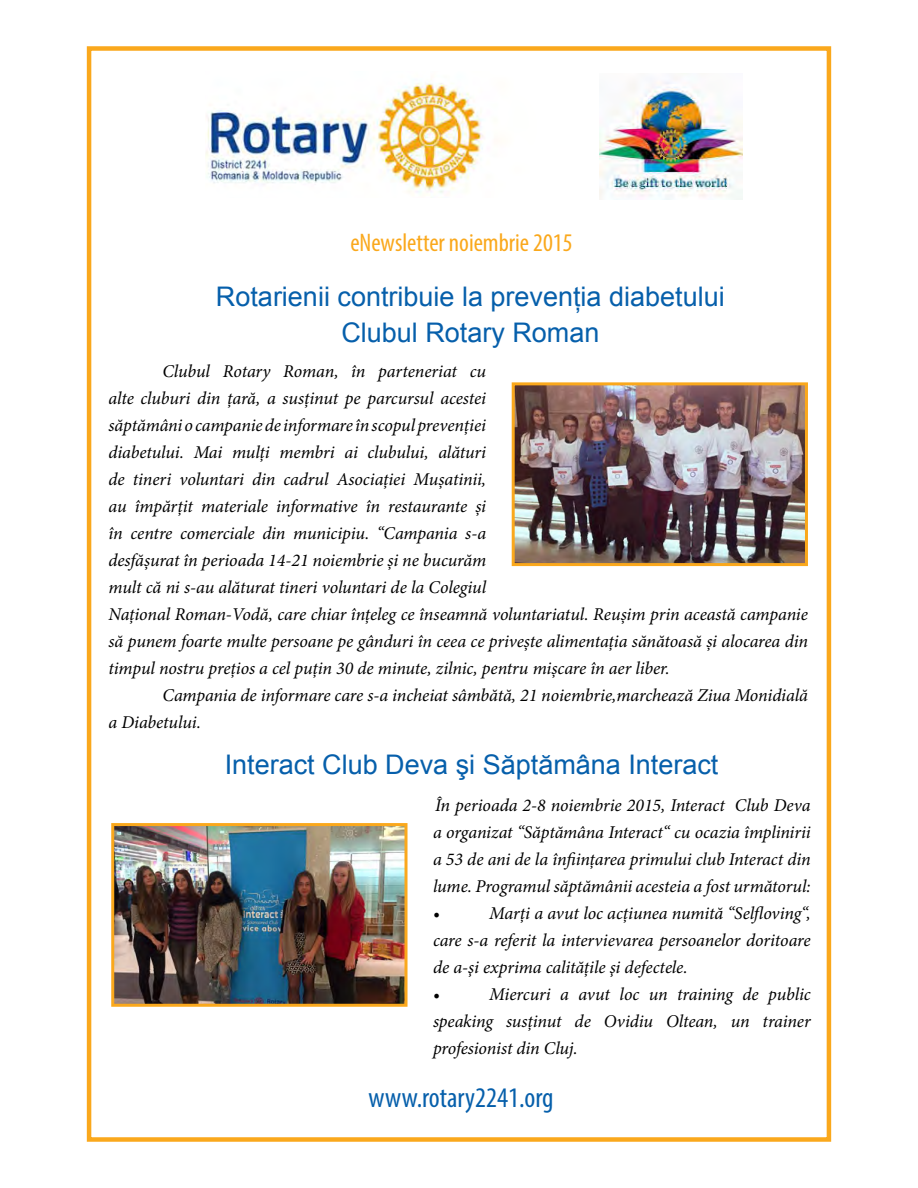
<style>
.page{position:relative;width:918px;height:1188px;background:#fff}
.page>*{position:absolute;margin:0;border:0;box-sizing:border-box;transform-origin:0 0}
.t1{font:condensed 28.5px "Myriad Pro";color:#065fab}
.t2{font:27px/36px "Arial";color:#065fab;text-align:center}
.t3{font:condensed 25.5px "Myriad Pro";color:#faa81c}
.t4{font:italic 18px/27px "Minion Pro";letter-spacing:-.01em;color:#000}
</style>
<div class="page">
<div style="left:87px;top:46px;width:744px;height:1096px;border:4px solid #faa81c"></div>
<img style="left:206px;top:82px;width:277px;height:111px">
<img style="left:599px;top:82px;width:143px;height:118px">
<img style="left:516px;top:386px;width:288px;height:176px">
<div style="left:512px;top:382px;width:296px;height:184px;border:3px solid #faa81c"></div>
<img style="left:115px;top:827px;width:289px;height:176px">
<div style="left:111px;top:823px;width:297px;height:184px;border:3px solid #faa81c"></div>
<h3 class="t3" style="left:350px;top:227px;width:224px">eNewsletter noiembrie 2015</h3>
<h2 class="t2" style="left:216px;top:279px;width:510px">Rotarienii contribuie la prevenția diabetului<br>Clubul Rotary Roman</h2>
<p class="t4" style="left:109px;top:358px;width:701px;text-indent:54px">Clubul Rotary Roman, în parteneriat cu<br>alte cluburi din țară, a susținut pe parcursul acestei<br>săptămâni o campanie de informare în scopul prevenției<br>diabetului. Mai mulți membri ai clubului, alături<br>de tineri voluntari din cadrul Asociației Mușatinii,<br>au împărțit materiale informative în restaurante și<br>în centre comerciale din municipiu. “Campania s-a<br>desfășurat în perioada 14-21 noiembrie și ne bucurăm<br>mult că ni s-au alăturat tineri voluntari de la Colegiul<br>Național Roman-Vodă, care chiar înțeleg ce înseamnă voluntariatul. Reușim prin această campanie să punem foarte multe persoane pe gânduri în ceea ce privește alimentația sănătoasă și alocarea din timpul nostru prețios a cel puțin 30 de minute, zilnic, pentru mișcare în aer liber.</p>
<p class="t4" style="left:109px;top:682px;width:701px;text-indent:54px">Campania de informare care s-a incheiat sâmbătă, 21 noiembrie,marchează Ziua Monidială a Diabetului.</p>
<h2 class="t2" style="left:225px;top:747px;width:495px">Interact Club Deva şi Săptămâna Interact</h2>
<p class="t4" style="left:433px;top:792px;width:379px;text-align:justify">În perioada 2-8 noiembrie 2015, Interact Club Deva a organizat “Săptămâna Interact“ cu ocazia împlinirii a 53 de ani de la înfiinţarea primului club Interact din lume. Programul săptămânii acesteia a fost următorul: •</p>
<p class="t4" style="left:433px;top:900px;width:379px;text-indent:56px">Marţi a avut loc acţiunea numită “Selfloving“, care s-a referit la intervievarea persoanelor doritoare de a-şi exprima calităţile şi defectele.<br>•</p>
<p class="t4" style="left:433px;top:981px;width:379px;text-align:justify;text-indent:56px">Miercuri a avut loc un training de public speaking susţinut de Ovidiu Oltean, un trainer profesionist din Cluj.</p>
<h1 class="t1" style="left:368px;top:1080px;width:187px">www.rotary2241.org</h1>
</div>
